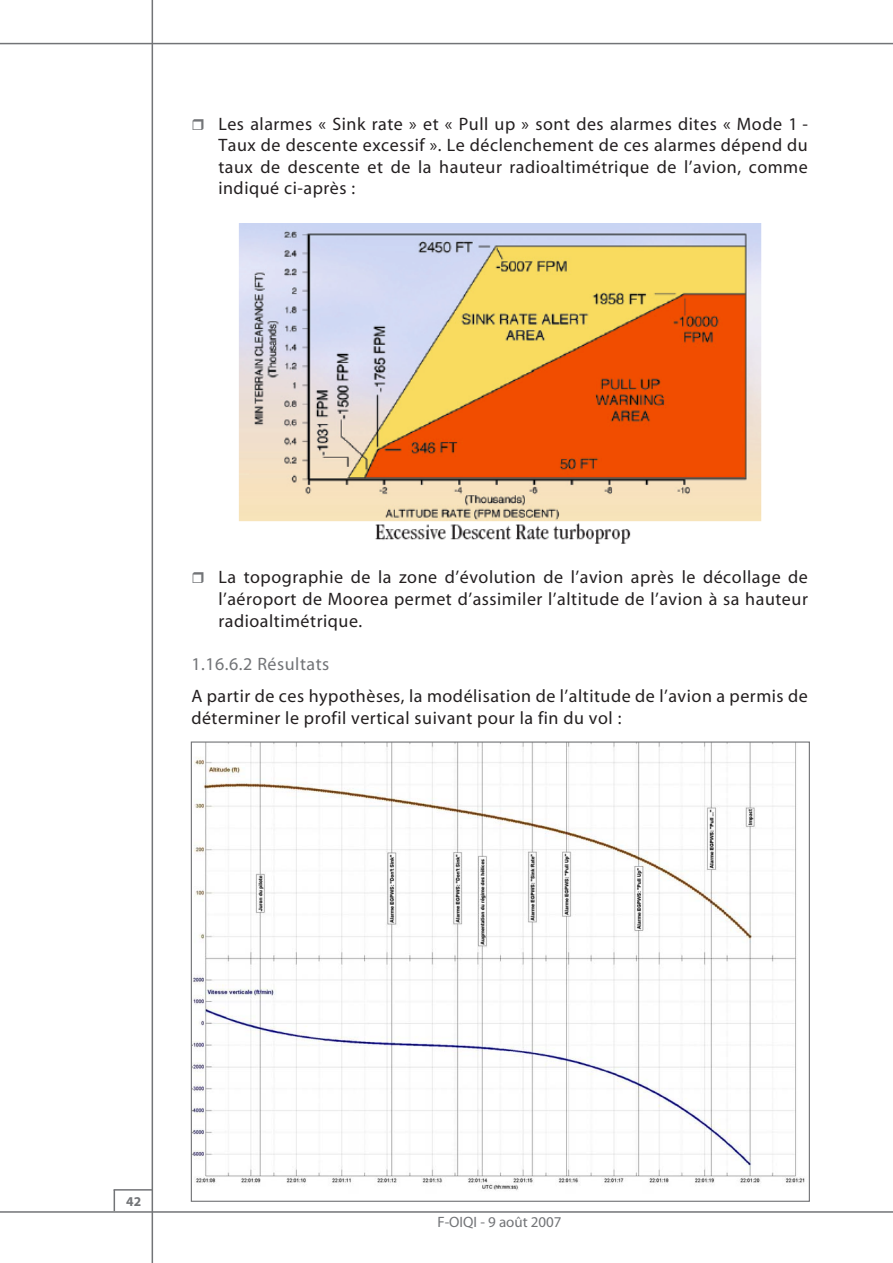
<style>
.page{position:relative;width:893px;height:1263px;background:#fff}
.page>*{position:absolute;margin:0;border:0;box-sizing:border-box;transform-origin:0 0}
.t1{font:18px/21.6px "Myriad";letter-spacing:.03em;color:#231f20;text-align:justify}
.t2{font:18px "Myriad";letter-spacing:.03em;color:#727477}
.t3{font:15px "Myriad";color:#727477}
.t4{font:700 13.5px "Myriad";color:#727477}
</style>
<div class="page">
<hr style="left:152px;top:0;width:1px;height:1263px;background:#727477">
<hr style="left:114px;top:1189px;width:38px;height:1px;background:#727477">
<svg style="left:114px;top:1190px;width:1px;height:21px"></svg>
<hr style="left:0;top:43px;width:893px;height:1px;background:#727477">
<hr style="left:0;top:1211px;width:893px;height:2px;background:#727477">
<img style="left:239px;top:223px;width:522px;height:321px">
<img style="left:193px;top:743px;width:612px;height:448px">
<p class="t1" style="left:218px;top:114px;width:591px">Les alarmes « Sink rate » et « Pull up » sont des alarmes dites « Mode 1 - Taux de descente excessif ». Le déclenchement de ces alarmes dépend du taux de descente et de la hauteur radioaltimétrique de l’avion, comme indiqué ci-après :</p>
<p class="t1" style="left:218px;top:567px;width:591px">La topographie de la zone d’évolution de l’avion après le décollage de l’aéroport de Moorea permet d’assimiler l’altitude de l’avion à sa hauteur radioaltimétrique.</p>
<p class="t2" style="left:191px;top:655px;width:140px">1.16.6.2 Résultats</p>
<p class="t1" style="left:191px;top:686px;width:618px">A partir de ces hypothèses, la modélisation de l’altitude de l’avion a permis de déterminer le profil vertical suivant pour la fin du vol :</p>
<p class="t4" style="left:126px;top:1194px;width:16px">42</p>
<p class="t3" style="left:437px;top:1214px;width:126px">F-OIQI - 9 août 2007</p>
</div>
